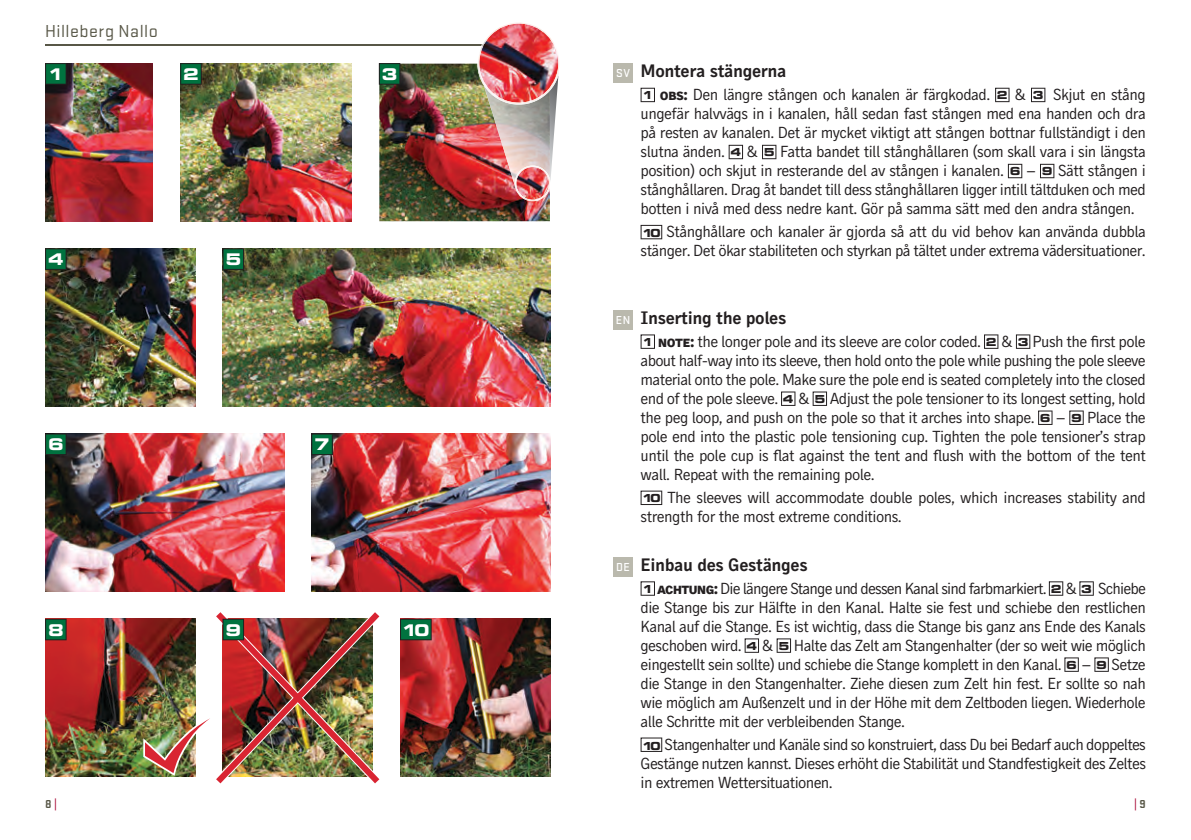
<style>
.page{position:relative;width:1191px;height:840px;background:#fff}
.page>*{position:absolute;margin:0;border:0;box-sizing:border-box;transform-origin:0 0}
.t1{font:18px "Skopex Gothic Bld";letter-spacing:-.025em;color:#231f20}
.t2{font:18px "Stratum 1";letter-spacing:.025em;color:#585747}
.t3{font:16px/19px "Skopex Gothic";letter-spacing:-.035em;color:#231f20;text-align:justify}
.t4{font:700 expanded 16px "Square 721 BT";color:#fff}
.t5{font:500 12px "Stratum 1";color:#fff}
.t6{font:700 12px "Stratum No 1";color:#585747}
.t7{font:700 12px "Stratum No 1";color:#a70432}
.s1{font-family:"Square 721 BT";font-weight:700;font-stretch:expanded;font-size:11px}
.s2{font-family:"Skopex Gothic Ebo Caps"}
.s3{color:#a70432}
.s4{color:#585747}
</style>
<div class="page">
<div style="left:613px;top:63px;width:19px;height:19px;background:#bab9ad"></div>
<div style="left:613px;top:310px;width:19px;height:19px;background:#bab9ad"></div>
<div style="left:613px;top:556px;width:19px;height:19px;background:#bab9ad"></div>
<img style="left:311px;top:433px;width:239px;height:158px">
<img style="left:45px;top:64px;width:107px;height:157px">
<img style="left:181px;top:64px;width:170px;height:157px">
<hr style="left:45px;top:45px;width:505px;height:1px;background:#585747">
<svg style="left:45px;top:63px;width:22px;height:22px"></svg>
<img style="left:379px;top:64px;width:171px;height:157px">
<img style="left:45px;top:248px;width:150px;height:158px">
<img style="left:222px;top:248px;width:328px;height:158px">
<svg style="left:379px;top:63px;width:21px;height:22px"></svg>
<svg style="left:222px;top:248px;width:22px;height:22px"></svg>
<img style="left:45px;top:618px;width:97px;height:158px">
<img style="left:400px;top:618px;width:150px;height:158px">
<svg style="left:45px;top:618px;width:22px;height:22px"></svg>
<img style="left:45px;top:433px;width:239px;height:158px">
<svg style="left:45px;top:433px;width:22px;height:22px"></svg>
<svg style="left:311px;top:433px;width:22px;height:22px"></svg>
<svg style="left:180px;top:63px;width:22px;height:22px"></svg>
<svg style="left:45px;top:248px;width:22px;height:22px"></svg>
<svg style="left:400px;top:618px;width:32px;height:22px"></svg>
<img style="left:514px;top:188px;width:36px;height:13px">
<img style="left:477px;top:22px;width:82px;height:166px">
<img style="left:514px;top:165px;width:36px;height:23px">
<svg style="left:640px;top:581px;width:15px;height:14px"></svg>
<svg style="left:1048px;top:581px;width:15px;height:14px"></svg>
<svg style="left:1079px;top:581px;width:14px;height:14px"></svg>
<svg style="left:744px;top:638px;width:15px;height:14px"></svg>
<svg style="left:776px;top:638px;width:15px;height:14px"></svg>
<svg style="left:1064px;top:657px;width:14px;height:14px"></svg>
<svg style="left:1094px;top:657px;width:14px;height:14px"></svg>
<svg style="left:640px;top:737px;width:22px;height:14px"></svg>
<svg style="left:640px;top:88px;width:15px;height:14px"></svg>
<svg style="left:995px;top:88px;width:14px;height:14px"></svg>
<svg style="left:1031px;top:88px;width:14px;height:14px"></svg>
<svg style="left:728px;top:145px;width:15px;height:14px"></svg>
<svg style="left:762px;top:145px;width:14px;height:14px"></svg>
<svg style="left:1008px;top:164px;width:14px;height:14px"></svg>
<svg style="left:1040px;top:164px;width:14px;height:14px"></svg>
<svg style="left:640px;top:225px;width:22px;height:14px"></svg>
<svg style="left:640px;top:334px;width:15px;height:14px"></svg>
<svg style="left:984px;top:334px;width:14px;height:14px"></svg>
<svg style="left:1016px;top:334px;width:14px;height:14px"></svg>
<svg style="left:781px;top:391px;width:14px;height:14px"></svg>
<svg style="left:812px;top:391px;width:15px;height:14px"></svg>
<svg style="left:1038px;top:410px;width:14px;height:14px"></svg>
<svg style="left:1069px;top:410px;width:14px;height:14px"></svg>
<svg style="left:640px;top:490px;width:22px;height:14px"></svg>
<img style="left:142px;top:612px;width:238px;height:171px">
<p class="t2" style="left:45px;top:21px;width:114px">Hilleberg Nallo</p>
<p class="t4" style="left:48px;top:65px;width:17px">1</p>
<p class="t4" style="left:382px;top:65px;width:17px">3</p>
<p class="t4" style="left:183px;top:65px;width:17px">2</p>
<p class="t4" style="left:48px;top:250px;width:17px">4</p>
<p class="t4" style="left:225px;top:250px;width:17px">5</p>
<p class="t4" style="left:48px;top:435px;width:17px">6</p>
<p class="t4" style="left:314px;top:435px;width:17px">7</p>
<p class="t4" style="left:48px;top:620px;width:17px">8</p>
<p class="t4" style="left:225px;top:620px;width:17px">9</p>
<p class="t4" style="left:402px;top:620px;width:30px">10</p>
<p class="t5" style="left:616px;top:67px;width:15px">SV</p>
<p class="t1" style="left:640px;top:60px;width:147px">Montera stängerna</p>
<p class="t3" style="left:640px;top:85px;width:507px"><span class="s1">1</span> <span class="s2">obs:</span> Den längre stången och kanalen är färgkodad. <span class="s1">2</span> &amp; <span class="s1">3</span> Skjut en stång ungefär halvvägs in i kanalen, håll sedan fast stången med ena handen och dra på resten av kanalen. Det är mycket viktigt att stången bottnar fullständigt i den slutna änden. <span class="s1">4</span> &amp; <span class="s1">5</span> Fatta bandet till stånghållaren (som skall vara i sin längsta position) och skjut in resterande del av stången i kanalen. <span class="s1">6</span> – <span class="s1">9</span> Sätt stången i stånghållaren. Drag åt bandet till dess stånghållaren ligger intill tältduken och med botten i nivå med dess nedre kant. Gör på samma sätt med den andra stången.</p>
<p class="t3" style="left:640px;top:222px;width:507px"><span class="s1">10</span> Stånghållare och kanaler är gjorda så att du vid behov kan använda dubbla stänger. Det ökar stabiliteten och styrkan på tältet under extrema vädersituationer.</p>
<p class="t5" style="left:616px;top:313px;width:16px">EN</p>
<p class="t1" style="left:640px;top:306px;width:147px">Inserting the poles</p>
<p class="t3" style="left:640px;top:331px;width:507px"><span class="s1">1</span> <span class="s2">note:</span> the longer pole and its sleeve are color coded. <span class="s1">2</span> &amp; <span class="s1">3</span> Push the first pole about half-way into its sleeve, then hold onto the pole while pushing the pole sleeve material onto the pole. Make sure the pole end is seated completely into the closed end of the pole sleeve. <span class="s1">4</span> &amp; <span class="s1">5</span> Adjust the pole tensioner to its longest setting, hold the peg loop, and push on the pole so that it arches into shape. <span class="s1">6</span> – <span class="s1">9</span> Place the pole end into the plastic pole tensioning cup. Tighten the pole tensioner’s strap until the pole cup is flat against the tent and flush with the bottom of the tent wall. Repeat with the remaining pole.</p>
<p class="t3" style="left:640px;top:487px;width:507px"><span class="s1">10</span> The sleeves will accommodate double poles, which increases stability and strength for the most extreme conditions.</p>
<p class="t5" style="left:616px;top:560px;width:15px">DE</p>
<p class="t1" style="left:640px;top:553px;width:169px">Einbau des Gestänges</p>
<p class="t3" style="left:640px;top:578px;width:507px"><span class="s1">1</span> <span class="s2">achtung:</span> Die längere Stange und dessen Kanal sind farbmarkiert. <span class="s1">2</span> &amp; <span class="s1">3</span> Schiebe die Stange bis zur Hälfte in den Kanal. Halte sie fest und schiebe den restlichen Kanal auf die Stange. Es ist wichtig, dass die Stange bis ganz ans Ende des Kanals geschoben wird. <span class="s1">4</span> &amp; <span class="s1">5</span> Halte das Zelt am Stangenhalter (der so weit wie möglich eingestellt sein sollte) und schiebe die Stange komplett in den Kanal. <span class="s1">6</span> – <span class="s1">9</span> Setze die Stange in den Stangenhalter. Ziehe diesen zum Zelt hin fest. Er sollte so nah wie möglich am Außenzelt und in der Höhe mit dem Zeltboden liegen. Wiederhole alle Schritte mit der verbleibenden Stange.</p>
<p class="t3" style="left:640px;top:734px;width:507px"><span class="s1">10</span> Stangenhalter und Kanäle sind so konstruiert, dass Du bei Bedarf auch doppeltes Gestänge nutzen kannst. Dieses erhöht die Stabilität und Standfestigkeit des Zeltes in extremen Wettersituationen.</p>
<p class="t6" style="left:45px;top:796px;width:13px">8 <span class="s3">|</span></p>
<p class="t7" style="left:1134px;top:796px;width:13px">| <span class="s4">9</span></p>
</div>
